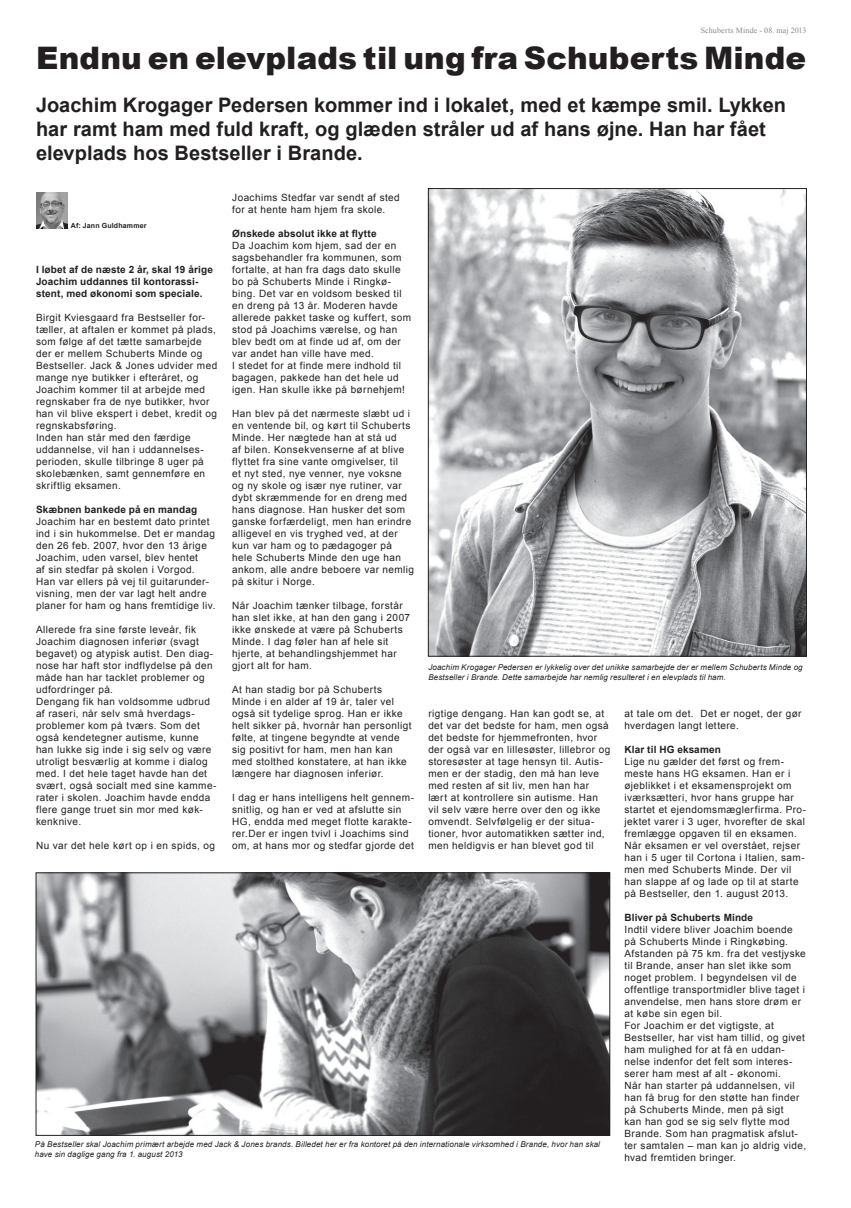
<style>
.page{position:relative;width:851px;height:1208px;background:#fff}
.page>*{position:absolute;margin:0;border:0;box-sizing:border-box;transform-origin:0 0}
.t1{font:900 31px "Arial";letter-spacing:.005em;color:#231f20}
.t2{font:700 20px/24px "Arial";letter-spacing:.005em;color:#231f20}
.t3{font:10px/12px "Arial";letter-spacing:.04em;color:#231f20}
.t4{font:700 10px/12px "Arial";letter-spacing:.015em;color:#231f20}
.t5{font:italic 8px/9.6px "Arial";letter-spacing:.015em;color:#231f20}
.t6{font:8px "Times New Roman";letter-spacing:.015em;color:#85878a}
.t7{font:700 7px "Arial";letter-spacing:.025em;color:#231f20}
</style>
<div class="page">
<img style="left:430px;top:190px;width:374px;height:465px">
<img style="left:36px;top:192px;width:32px;height:36px">
<img style="left:36px;top:874px;width:573px;height:262px">
<div style="left:36px;top:872px;width:574px;height:263px;border:1px solid #231f20"></div>
<p class="t6" style="left:700px;top:25px;width:107px">Schuberts Minde - 08. maj 2013</p>
<h1 class="t1" style="left:36px;top:35px;width:771px">Endnu en elevplads til ung fra Schuberts Minde</h1>
<h2 class="t2" style="left:36px;top:94px;width:751px">Joachim Krogager Pedersen kommer ind i lokalet, med et kæmpe smil. Lykken har ramt ham med fuld kraft, og glæden stråler ud af hans øjne. Han har fået elevplads hos Bestseller i Brande.</h2>
<p class="t3" style="left:232px;top:191px;width:169px">Joachims Stedfar var sendt af sted for at hente ham hjem fra skole.</p>
<p class="t4" style="left:232px;top:227px;width:146px">Ønskede absolut ikke at flytte</p>
<p class="t3" style="left:232px;top:239px;width:180px">Da Joachim kom hjem, sad der en sagsbehandler fra kommunen, som fortalte, at han fra dags dato skulle bo på Schuberts Minde i Ringkø&shy;bing. Det var en voldsom besked til en dreng på 13 år. Moderen havde allerede pakket taske og kuffert, som stod på Joachims værelse, og han blev bedt om at finde ud af, om der var andet han ville have med.<br>I stedet for at finde mere indhold til bagagen, pakkede han det hele ud igen. Han skulle ikke på børnehjem!</p>
<p class="t3" style="left:232px;top:407px;width:183px">Han blev på det nærmeste slæbt ud i en ventende bil, og kørt til Schuberts Minde. Her nægtede han at stå ud<br>af bilen. Konsekvenserne af at blive flyttet fra sine vante omgivelser, til<br>et nyt sted, nye venner, nye voksne og ny skole og især nye rutiner, var dybt skræmmende for en dreng med hans diagnose. Han husker det som ganske forfærdeligt, men han erindre alligevel en vis tryghed ved, at der kun var ham og to pædagoger på hele Schuberts Minde den uge han ankom, alle andre beboere var nemlig på skitur i Norge.</p>
<p class="t3" style="left:232px;top:599px;width:179px">Når Joachim tænker tilbage, forstår han slet ikke, at han den gang i 2007 ikke ønskede at være på Schuberts<br>Minde. I dag føler han af hele sit hjerte, at behandlingshjemmet har gjort alt for ham.</p>
<p class="t3" style="left:232px;top:683px;width:181px">At han stadig bor på Schuberts Minde i en alder af 19 år, taler vel også sit tydelige sprog. Han er ikke helt sikker på, hvornår han personligt følte, at tingene begyndte at vende sig positivt for ham, men han kan med stolthed konstatere, at han ikke længere har diagnosen inferiør.</p>
<p class="t3" style="left:232px;top:791px;width:183px">I dag er hans intelligens helt gennem&shy;snitlig, og han er ved at afslutte sin HG, endda med meget flotte karakte&shy;rer.Der er ingen tvivl i Joachims sind om, at hans mor og stedfar gjorde det</p>
<p class="t7" style="left:71px;top:220px;width:77px">Af: Jann Guldhammer</p>
<p class="t4" style="left:36px;top:263px;width:178px">I løbet af de næste 2 år, skal 19 årige<br>Joachim uddannes til kontorassi&shy;stent, med økonomi som speciale.</p>
<p class="t3" style="left:36px;top:311px;width:183px">Birgit Kviesgaard fra Bestseller for&shy;tæller, at aftalen er kommet på plads, som følge af det tætte samarbejde der er mellem Schuberts Minde og<br>Bestseller. Jack &amp; Jones udvider med mange nye butikker i efteråret, og<br>Joachim kommer til at arbejde med regnskaber fra de nye butikker, hvor han vil blive ekspert i debet, kredit og regnskabsføring.<br>Inden han står med den færdige uddannelse, vil han i uddannelses&shy;perioden, skulle tilbringe 8 uger på skolebænken, samt gennemføre en skriftlig eksamen.</p>
<p class="t4" style="left:36px;top:503px;width:163px">Skæbnen bankede på en mandag</p>
<p class="t3" style="left:36px;top:515px;width:181px">Joachim har en bestemt dato printet ind i sin hukommelse. Det er mandag den 26 feb. 2007, hvor den 13 årige Joachim, uden varsel, blev hentet<br>af sin stedfar på skolen i Vorgod.<br>Han var ellers på vej til guitarunder&shy;visning, men der var lagt helt andre planer for ham og hans fremtidige liv.</p>
<p class="t3" style="left:36px;top:623px;width:182px">Allerede fra sine første leveår, fik<br>Joachim diagnosen inferiør (svagt begavet) og atypisk autist. Den diag&shy;nose har haft stor indflydelse på den måde han har tacklet problemer og udfordringer på.<br>Dengang fik han voldsomme udbrud af raseri, når selv små hverdags&shy;problemer kom på tværs. Som det også kendetegner autisme, kunne han lukke sig inde i sig selv og være utroligt besværlig at komme i dialog med. I det hele taget havde han det svært, også socialt med sine kamme&shy;rater i skolen. Joachim havde endda flere gange truet sin mor med køk&shy;kenknive.</p>
<p class="t3" style="left:36px;top:839px;width:180px">Nu var det hele kørt op i en spids, og</p>
<p class="t5" style="left:428px;top:662px;width:376px">Joachim Krogager Pedersen er lykkelig over det unikke samarbejde der er mellem Schuberts Minde og<br>Bestseller i Brande. Dette samarbejde har nemlig resulteret i en elevplads til ham.</p>
<p class="t3" style="left:428px;top:707px;width:183px">rigtige dengang. Han kan godt se, at det var det bedste for ham, men også det bedste for hjemmefronten, hvor der også var en lillesøster, lillebror og storesøster at tage hensyn til. Autis&shy;men er der stadig, den må han leve med resten af sit liv, men han har lært at kontrollere sin autisme. Han vil selv være herre over den og ikke omvendt. Selvfølgelig er der situa&shy;tioner, hvor automatikken sætter ind, men heldigvis er han blevet god til</p>
<p class="t3" style="left:624px;top:707px;width:178px">at tale om det. Det er noget, der gør hverdagen langt lettere.</p>
<p class="t4" style="left:624px;top:743px;width:98px">Klar til HG eksamen</p>
<p class="t3" style="left:624px;top:755px;width:183px">Lige nu gælder det først og frem&shy;meste hans HG eksamen. Han er i øjeblikket i et eksamensprojekt om iværksætteri, hvor hans gruppe har startet et ejendomsmæglerfirma. Pro&shy;jektet varer i 3 uger, hvorefter de skal fremlægge opgaven til en eksamen.<br>Når eksamen er vel overstået, rejser han i 5 uger til Cortona i Italien, sam&shy;men med Schuberts Minde. Der vil han slappe af og lade op til at starte på Bestseller, den 1. august 2013.</p>
<p class="t4" style="left:624px;top:911px;width:130px">Bliver på Schuberts Minde</p>
<p class="t3" style="left:624px;top:923px;width:183px">Indtil videre bliver Joachim boende på Schuberts Minde i Ringkøbing.<br>Afstanden på 75 km. fra det vestjyske til Brande, anser han slet ikke som noget problem. I begyndelsen vil de offentlige transportmidler blive taget i anvendelse, men hans store drøm er at købe sin egen bil.<br>For Joachim er det vigtigste, at Bestseller, har vist ham tillid, og givet ham mulighed for at få en uddan&shy;nelse indenfor det felt som interes&shy;serer ham mest af alt - økonomi.<br>Når han starter på uddannelsen, vil han få brug for den støtte han finder på Schuberts Minde, men på sigt<br>kan han god se sig selv flytte mod Brande. Som han pragmatisk afslut&shy;ter samtalen – man kan jo aldrig vide, hvad fremtiden bringer.</p>
<p class="t5" style="left:35px;top:1139px;width:566px">På Bestseller skal Joachim primært arbejde med Jack &amp; Jones brands. Billedet her er fra kontoret på den internationale virksomhed i Brande, hvor han skal have sin daglige gang fra 1. august 2013</p>
</div>
